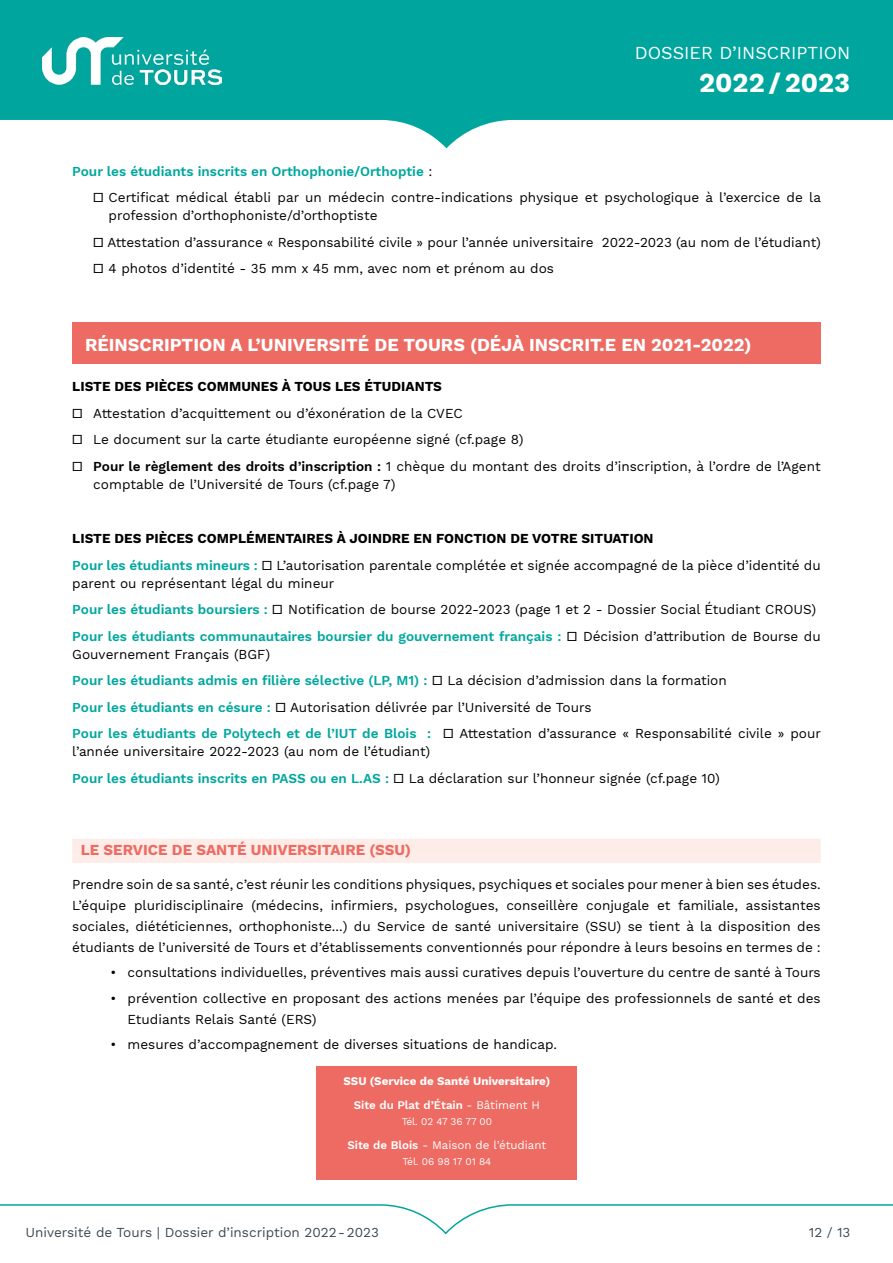
<style>
.page{position:relative;width:893px;height:1263px;background:#fff}
.page>*{position:absolute;margin:0;border:0;box-sizing:border-box;transform-origin:0 0}
.t1{font:700 27px "Work Sans";color:#fff}
.t2{font:700 18px "Work Sans";color:#fff}
.t3{font:18px "Work Sans";color:#fff}
.t4{font:700 15px "Work Sans";color:#ed6b62}
.t5{font:13.5px/26.5px "Work Sans";color:#000}
.t6{font:13.5px "Work Sans";color:#3b4953}
.t7{font:700 13.5px "Work Sans";color:#000}
.t8{font:700 11.55px/24px "Work Sans";color:#fff;text-align:center}
.t9{font:11.55px "Work Sans";color:#fff}
.t10{font:10.05px "Work Sans";letter-spacing:-.01em;color:#fff}
.s1{font-weight:600;color:#00a79f}
.s2{font-weight:600}
.s3{font-weight:700}
.s4{font-weight:400}
</style>
<div class="page">
<svg style="left:0;top:0;width:893px;height:148px;fill:#00a69e"></svg>
<svg style="left:0;top:1204px;width:893px;height:31px"></svg>
<img style="left:43px;top:38px;width:179px;height:46px">
<div style="left:72px;top:839px;width:749px;height:16px;background:#fdece7"></div>
<div style="left:72px;top:855px;width:749px;height:8px;background:#fdece7"></div>
<div style="left:317px;top:1066px;width:260px;height:114px;background:#ed6b62"></div>
<div style="left:72px;top:322px;width:749px;height:42px;background:#ed6b62"></div>
<h2 class="t3" style="left:635px;top:43px;width:217px">DOSSIER D’INSCRIPTION</h2>
<h1 class="t1" style="left:699px;top:67px;width:153px">2022/2023</h1>
<p class="t5" style="left:93px;top:158px;width:729px;text-indent:-21px"><span class="s1">Pour les étudiants inscrits en Orthophonie/Orthoptie</span> :<br>▫ Certificat médical établi par un médecin contre-indications physique et psychologique à l’exercice de la</p>
<p class="t5" style="left:93px;top:203px;width:729px;text-indent:15px">profession d’orthophoniste/d’orthoptiste<br>▫ Attestation d’assurance « Responsabilité civile » pour l’année universitaire 2022-2023 (au nom de l’étudiant) ▫ 4 photos d’identité - 35 mm x 45 mm, avec nom et prénom au dos</p>
<h2 class="t2" style="left:85px;top:335px;width:668px">RÉINSCRIPTION A L’UNIVERSITÉ DE TOURS (DÉJÀ INSCRIT.E EN 2021-2022)</h2>
<p class="t7" style="left:72px;top:379px;width:371px">LISTE DES PIÈCES COMMUNES À TOUS LES ÉTUDIANTS</p>
<p class="t5" style="left:72px;top:401px;width:750px">▫ Attestation d’acquittement ou d’éxonération de la CVEC<br>▫ Le document sur la carte étudiante européenne signé (cf.page 8)<br>▫ <span class="s2">Pour le règlement des droits d’inscription :</span> 1 chèque du montant des droits d’inscription, à l’ordre de l’Agent</p>
<p class="t5" style="left:93px;top:472px;width:304px">comptable de l’Université de Tours (cf.page 7)</p>
<p class="t5" style="left:72px;top:526px;width:750px"><span class="s3">LISTE DES PIÈCES COMPLÉMENTAIRES À JOINDRE EN FONCTION DE VOTRE SITUATION<br></span><span class="s1">Pour les étudiants mineurs :</span> ▫ L’autorisation parentale complétée et signée accompagné de la pièce d’identité du</p>
<p class="t5" style="left:72px;top:570px;width:750px">parent ou représentant légal du mineur<br><span class="s1">Pour les étudiants boursiers :</span> ▫ Notification de bourse 2022-2023 (page 1 et 2 - Dossier Social Étudiant CROUS)<br><span class="s1">Pour les étudiants communautaires boursier du gouvernement français :</span> ▫ Décision d’attribution de Bourse du</p>
<p class="t5" style="left:72px;top:641px;width:750px">Gouvernement Français (BGF)<br><span class="s1">Pour les étudiants admis en filière sélective (LP, M1) :</span> ▫ La décision d’admission dans la formation<br><span class="s1">Pour les étudiants en césure :</span> ▫ Autorisation délivrée par l’Université de Tours<br><span class="s1">Pour les étudiants de Polytech et de l’IUT de Blois :</span> ▫ Attestation d’assurance « Responsabilité civile » pour</p>
<p class="t5" style="left:72px;top:739px;width:649px">l’année universitaire 2022-2023 (au nom de l’étudiant)<br><span class="s1">Pour les étudiants inscrits en PASS ou en L.AS :</span> ▫ La déclaration sur l’honneur signée (cf.page 10)</p>
<p class="t4" style="left:81px;top:841px;width:332px">LE SERVICE DE SANTÉ UNIVERSITAIRE (SSU)</p>
<p class="t5" style="left:72px;top:874px;width:750px;line-height:21px;text-align:justify">Prendre soin de sa santé, c’est réunir les conditions physiques, psychiques et sociales pour mener à bien ses études.<br>L’équipe pluridisciplinaire (médecins, infirmiers, psychologues, conseillère conjugale et familiale, assistantes sociales, diététiciennes, orthophoniste...) du Service de santé universitaire (SSU) se tient à la disposition des étudiants de l’université de Tours et d’établissements conventionnés pour répondre à leurs besoins en termes de :</p>
<p class="t5" style="left:111px;top:960px;width:712px">• consultations individuelles, préventives mais aussi curatives depuis l’ouverture du centre de santé à Tours</p>
<p class="t5" style="left:128px;top:988px;width:695px;line-height:21px;text-indent:-17px">• prévention collective en proposant des actions menées par l’équipe des professionnels de santé et des<br>Etudiants Relais Santé (ERS)</p>
<p class="t5" style="left:111px;top:1031px;width:448px">• mesures d’accompagnement de diverses situations de handicap.</p>
<p class="t8" style="left:344px;top:1070px;width:208px">SSU (Service de Santé Universitaire)<br><span class="s2">Site du Plat d’Étain</span> <span class="s4">- Bâtiment H</span></p>
<p class="t10" style="left:402px;top:1116px;width:92px">Tél. 02 47 36 77 00</p>
<p class="t9" style="left:347px;top:1138px;width:200px"><span class="s2">Site de Blois</span> - Maison de l’étudiant</p>
<p class="t10" style="left:402px;top:1155px;width:90px">Tél. 06 98 17 01 84</p>
<p class="t6" style="left:26px;top:1225px;width:355px">Université de Tours | Dossier d’inscription 2022-2023</p>
<p class="t6" style="left:809px;top:1225px;width:43px">12 / 13</p>
</div>
